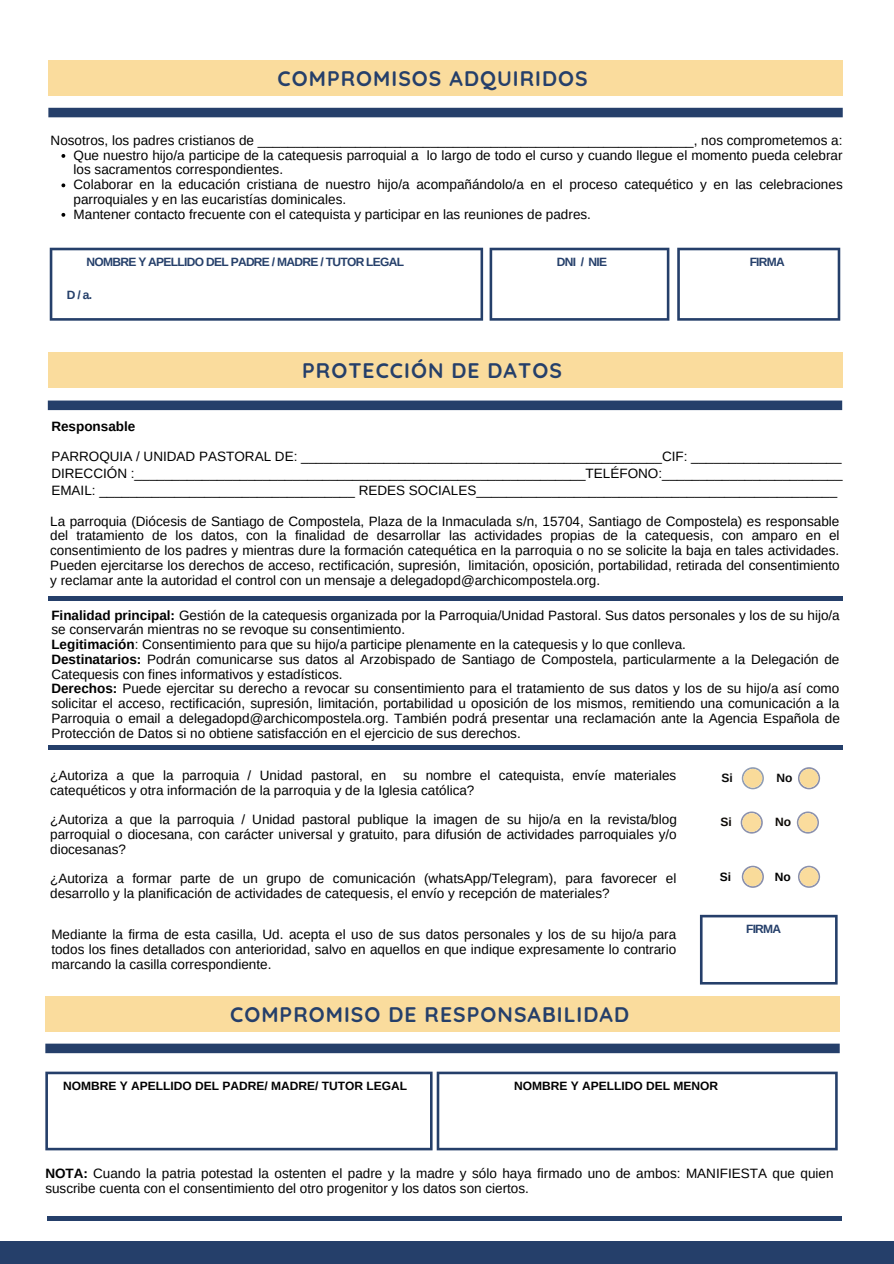
<style>
.page{position:relative;width:894px;height:1264px;background:#fff}
.page>*{position:absolute;margin:0;border:0;box-sizing:border-box;transform-origin:0 0}
.t1{font:700 21px "Quicksand";letter-spacing:.05em;color:#253f6a}
.t2{font:13.5px/14.7px "Arimo";color:#000}
.t3{font:700 13.5px "Arimo";color:#000}
.t4{font:700 12px "Arimo";color:#000}
.t5{font:700 12px "Arimo";letter-spacing:-.055em;color:#253f6a}
.t6{font:700 12px "Arimo";color:#0d0a06}
.s1{font-weight:700}
</style>
<div class="page">
<div style="left:48px;top:61px;width:794px;height:35px;background:#fadc9d"></div>
<div style="left:48px;top:108px;width:794px;height:9px;background:#253f6a"></div>
<div style="left:0;top:1241px;width:893px;height:22px;background:#253f6a"></div>
<svg style="left:61px;top:154px;width:4px;height:4px"></svg>
<svg style="left:61px;top:183px;width:4px;height:4px"></svg>
<svg style="left:61px;top:213px;width:4px;height:4px"></svg>
<hr style="left:48px;top:596px;width:794px;height:4px;background:#253f6a">
<div style="left:48px;top:352px;width:794px;height:35px;background:#fadc9d"></div>
<svg style="left:48px;top:400px;width:794px;height:10px;background:#304972"></svg>
<hr style="left:48px;top:745px;width:794px;height:4px;background:#253f6a">
<svg style="left:798px;top:767px;width:21px;height:22px"></svg>
<div style="left:799px;top:769px;width:19px;height:18px;background:#f9db9a;border-radius:50%"></div>
<svg style="left:741px;top:767px;width:22px;height:22px"></svg>
<div style="left:743px;top:769px;width:19px;height:18px;background:#f9db9a;border-radius:50%"></div>
<svg style="left:699px;top:914px;width:138px;height:70px"></svg>
<svg style="left:45px;top:1043px;width:794px;height:10px;background:#324b73"></svg>
<hr style="left:47px;top:1216px;width:794px;height:4px;background:#253f6a">
<svg style="left:677px;top:248px;width:163px;height:73px"></svg>
<svg style="left:50px;top:248px;width:433px;height:73px"></svg>
<svg style="left:489px;top:248px;width:180px;height:73px"></svg>
<svg style="left:796px;top:811px;width:22px;height:22px"></svg>
<svg style="left:798px;top:813px;width:19px;height:19px"></svg>
<svg style="left:740px;top:811px;width:22px;height:22px"></svg>
<div style="left:742px;top:813px;width:18px;height:19px;background:#fadc9d;border-radius:50%"></div>
<svg style="left:798px;top:865px;width:21px;height:22px"></svg>
<svg style="left:799px;top:867px;width:19px;height:19px"></svg>
<svg style="left:741px;top:865px;width:22px;height:22px"></svg>
<svg style="left:743px;top:867px;width:19px;height:19px"></svg>
<div style="left:45px;top:996px;width:794px;height:35px;background:#fadc9d"></div>
<svg style="left:45px;top:1071px;width:792px;height:79px"></svg>
<h1 class="t1" style="left:277px;top:65px;width:311px">COMPROMISOS ADQUIRIDOS</h1>
<p class="t2" style="left:51px;top:133px;width:793px">Nosotros, los padres cristianos de __________________________________________________________, nos comprometemos a:</p>
<p class="t2" style="left:73px;top:148px;width:770px">Que nuestro hijo/a participe de la catequesis parroquial a lo largo de todo el curso y cuando llegue el momento pueda celebrar los sacramentos correspondientes.<br>Colaborar en la educación cristiana de nuestro hijo/a acompañándolo/a en el proceso catequético y en las celebraciones parroquiales y en las eucaristías dominicales.<br>Mantener contacto frecuente con el catequista y participar en las reuniones de padres.</p>
<p class="t5" style="left:556px;top:255px;width:52px">DNI / NIE</p>
<p class="t5" style="left:86px;top:255px;width:319px">NOMBRE Y APELLIDO DEL PADRE / MADRE / TUTOR LEGAL</p>
<p class="t5" style="left:749px;top:255px;width:37px">FIRMA</p>
<p class="t5" style="left:67px;top:288px;width:27px">D / a.</p>
<h1 class="t1" style="left:302px;top:357px;width:261px">PROTECCIÓN DE DATOS</h1>
<p class="t3" style="left:51px;top:419px;width:86px">Responsable</p>
<p class="t2" style="left:51px;top:448px;width:792px;line-height:16.6px;text-align:justify">PARROQUIA / UNIDAD PASTORAL DE: ________________________________________________CIF: ____________________ DIRECCIÓN :____________________________________________________________TELÉFONO:________________________ EMAIL: __________________________________ REDES SOCIALES________________________________________________</p>
<p class="t2" style="left:50px;top:513px;width:790px;text-align:justify">La parroquia (Diócesis de Santiago de Compostela, Plaza de la Inmaculada s/n, 15704, Santiago de Compostela) es responsable del tratamiento de los datos, con la finalidad de desarrollar las actividades propias de la catequesis, con amparo en el consentimiento de los padres y mientras dure la formación catequética en la parroquia o no se solicite la baja en tales actividades.<br>Pueden ejercitarse los derechos de acceso, rectificación, supresión, limitación, oposición, portabilidad, retirada del consentimiento y reclamar ante la autoridad el control con un mensaje a delegadopd@archicompostela.org.</p>
<p class="t2" style="left:51px;top:607px;width:789px"><span class="s1">Finalidad principal:</span> Gestión de la catequesis organizada por la Parroquia/Unidad Pastoral. Sus datos personales y los de su hijo/a se conservarán mientras no se revoque su consentimiento.<br><span class="s1">Legitimación</span>: Consentimiento para que su hijo/a participe plenamente en la catequesis y lo que conlleva.<br><span class="s1">Destinatarios:</span> Podrán comunicarse sus datos al Arzobispado de Santiago de Compostela, particularmente a la Delegación de Catequesis con fines informativos y estadísticos.<br><span class="s1">Derechos:</span> Puede ejercitar su derecho a revocar su consentimiento para el tratamiento de sus datos y los de su hijo/a así como solicitar el acceso, rectificación, supresión, limitación, portabilidad u oposición de los mismos, remitiendo una comunicación a la Parroquia o email a delegadopd@archicompostela.org. También podrá presentar una reclamación ante la Agencia Española de Protección de Datos si no obtiene satisfacción en el ejercicio de sus derechos.</p>
<p class="t2" style="left:50px;top:768px;width:627px">¿Autoriza a que la parroquia / Unidad pastoral, en su nombre el catequista, envíe materiales catequéticos y otra información de la parroquia y de la Iglesia católica?</p>
<p class="t2" style="left:50px;top:812px;width:628px;text-align:justify">¿Autoriza a que la parroquia / Unidad pastoral publique la imagen de su hijo/a en la revista/blog parroquial o diocesana, con carácter universal y gratuito, para difusión de actividades parroquiales y/o diocesanas?</p>
<p class="t2" style="left:50px;top:871px;width:627px">¿Autoriza a formar parte de un grupo de comunicación (whatsApp/Telegram), para favorecer el desarrollo y la planificación de actividades de catequesis, el envío y recepción de materiales?</p>
<p class="t4" style="left:721px;top:771px;width:13px">Si</p>
<p class="t4" style="left:776px;top:771px;width:17px">No</p>
<p class="t6" style="left:720px;top:815px;width:13px">Si</p>
<p class="t6" style="left:775px;top:815px;width:17px">No</p>
<p class="t4" style="left:719px;top:869px;width:13px">Si</p>
<p class="t4" style="left:774px;top:869px;width:17px">No</p>
<p class="t2" style="left:51px;top:927px;width:626px;text-align:justify">Mediante la firma de esta casilla, Ud. acepta el uso de sus datos personales y los de su hijo/a para todos los fines detallados con anterioridad, salvo en aquellos en que indique expresamente lo contrario marcando la casilla correspondiente.</p>
<h1 class="t1" style="left:230px;top:1000px;width:400px">COMPROMISO DE RESPONSABILIDAD</h1>
<p class="t4" style="left:63px;top:1079px;width:345px">NOMBRE Y APELLIDO DEL PADRE/ MADRE/ TUTOR LEGAL</p>
<p class="t4" style="left:514px;top:1079px;width:205px">NOMBRE Y APELLIDO DEL MENOR</p>
<p class="t5" style="left:745px;top:922px;width:37px">FIRMA</p>
<p class="t2" style="left:45px;top:1166px;width:789px"><span class="s1">NOTA:</span> Cuando la patria potestad la ostenten el padre y la madre y sólo haya firmado uno de ambos: MANIFIESTA que quien suscribe cuenta con el consentimiento del otro progenitor y los datos son ciertos.</p>
</div>
